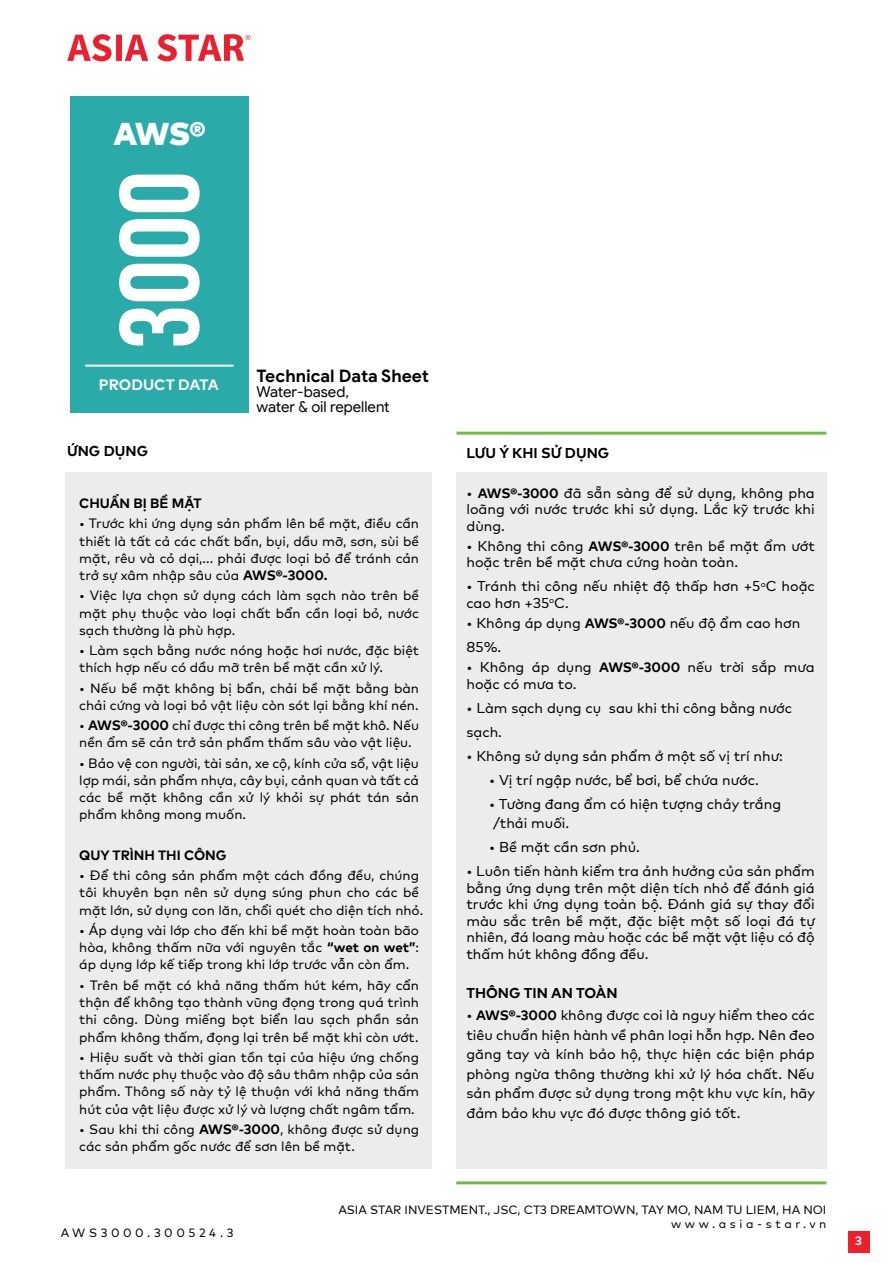
<style>
.page{position:relative;width:893px;height:1263px;background:#fff}
.page>*{position:absolute;margin:0;border:0;box-sizing:border-box;transform-origin:0 0}
.t1{font:112.5px "UTM Bebas";color:#fff}
.t2{font:31.5px "UAS Black";color:#fff}
.t3{font:700 17.25px "Google Sans";color:#000}
.t4{font:15px/15px "Google Sans";letter-spacing:-.005em;color:#000}
.t5{font:15px "UAS Bold";color:#fff}
.t6{font:14.25px/16.5px "UAS Book";color:#000}
.t7{font:14.25px "UAS Bold";color:#000}
.t8{font:13.5px/17.2px "UAS Book";color:#000;text-align:justify}
.t9{font:13.5px "UAS Bold";color:#000}
.t10{font:12px/14.4px "UAS Book";color:#000;text-align:right}
.t11{font:12px "UAS Book";letter-spacing:.3em;color:#000}
.t12{font:12px "UAS Bold";color:#fff}
.s1{font-family:"UAS Bold"}
.s2{font-family:"UAS Bold";font-size:13.5px}
</style>
<div class="page">
<div style="left:65px;top:472px;width:367px;height:696px;background:#ececec"></div>
<div style="left:848px;top:1231px;width:21px;height:21px;background:#ee202e"></div>
<hr style="left:456px;top:1181px;width:370px;height:3px;background:#6cbd45">
<hr style="left:456px;top:432px;width:370px;height:3px;background:#6cbd45">
<svg style="left:67px;top:34px;width:184px;height:27px"></svg>
<div style="left:70px;top:96px;width:179px;height:316px;background:#2aaba9"></div>
<hr style="left:85px;top:365px;width:149px;height:2px;background:#fff">
<div style="left:456px;top:472px;width:370px;height:696px;background:#ececec"></div>
<h2 class="t2" style="left:114px;top:109px;width:93px">AWS®</h2>
<h1 class="t1" style="left:78px;top:349px;width:180px;rotate:-90deg">3000</h1>
<p class="t5" style="left:99px;top:373px;width:121px">PRODUCT DATA</p>
<p class="t7" style="left:67px;top:440px;width:83px">ỨNG DỤNG</p>
<p class="t3" style="left:256px;top:365px;width:174px">Technical Data Sheet</p>
<p class="t4" style="left:256px;top:384px;width:135px">Water-based, water &amp; oil repellent</p>
<p class="t9" style="left:79px;top:493px;width:124px">CHUẨN BỊ BỀ MẶT</p>
<p class="t8" style="left:79px;top:514px;width:341px">• Trước khi ứng dụng sản phẩm lên bề mặt, điều cần thiết là tất cả các chất bẩn, bụi, dầu mỡ, sơn, sùi bề mặt, rêu và cỏ dại,... phải được loại bỏ để tránh cản trở sự xâm nhập sâu của <span class="s1">AWS®-3000.</span></p>
<p class="t8" style="left:79px;top:586px;width:341px">• Việc lựa chọn sử dụng cách làm sạch nào trên bề mặt phụ thuộc vào loại chất bẩn cần loại bỏ, nước sạch thường là phù hợp.</p>
<p class="t8" style="left:79px;top:641px;width:341px">• Làm sạch bằng nước nóng hoặc hơi nước, đặc biệt thích hợp nếu có dầu mỡ trên bề mặt cần xử lý.</p>
<p class="t8" style="left:79px;top:678px;width:341px">• Nếu bề mặt không bị bẩn, chải bề mặt bằng bàn chải cứng và loại bỏ vật liệu còn sót lại bằng khí nén.</p>
<p class="t8" style="left:79px;top:716px;width:341px">• <span class="s1">AWS®-3000</span> chỉ được thi công trên bề mặt khô. Nếu nền ẩm sẽ cản trở sản phẩm thấm sâu vào vật liệu.</p>
<p class="t8" style="left:79px;top:753px;width:341px">• Bảo vệ con người, tài sản, xe cộ, kính cửa sổ, vật liệu lợp mái, sản phẩm nhựa, cây bụi, cảnh quan và tất cả các bề mặt không cần xử lý khỏi sự phát tán sản phẩm không mong muốn.</p>
<p class="t9" style="left:79px;top:845px;width:149px">QUY TRÌNH THI CÔNG</p>
<p class="t8" style="left:79px;top:866px;width:345px;text-align:left">• Để thi công sản phẩm một cách đồng đều, chúng tôi khuyên bạn nên sử dụng súng phun cho các bề mặt lớn, sử dụng con lăn, chổi quét cho diện tích nhỏ.</p>
<p class="t8" style="left:79px;top:920px;width:341px">• Áp dụng vài lớp cho đến khi bề mặt hoàn toàn bão hòa, không thấm nữa với nguyên tắc <span class="s1">“wet on wet”</span>: áp dụng lớp kế tiếp trong khi lớp trước vẫn còn ẩm.</p>
<p class="t8" style="left:79px;top:975px;width:341px">• Trên bề mặt có khả năng thấm hút kém, hãy cẩn thận để không tạo thành vũng đọng trong quá trình thi công. Dùng miếng bọt biển lau sạch phần sản phẩm không thấm, đọng lại trên bề mặt khi còn ướt.</p>
<p class="t8" style="left:79px;top:1047px;width:341px">• Hiệu suất và thời gian tồn tại của hiệu ứng chống thấm nước phụ thuộc vào độ sâu thâm nhập của sản phẩm. Thông số này tỷ lệ thuận với khả năng thấm hút của vật liệu được xử lý và lượng chất ngâm tẩm.</p>
<p class="t8" style="left:79px;top:1119px;width:341px">• Sau khi thi công <span class="s1">AWS®-3000</span>, không được sử dụng các sản phẩm gốc nước để sơn lên bề mặt.</p>
<p class="t7" style="left:466px;top:442px;width:144px">LƯU Ý KHI SỬ DỤNG</p>
<p class="t6" style="left:466px;top:483px;width:350px;text-align:justify">• <span class="s2">AWS®-3000</span> đã sẵn sàng để sử dụng, không pha loãng với nước trước khi sử dụng. Lắc kỹ trước khi dùng.</p>
<p class="t6" style="left:466px;top:536px;width:350px">• Không thi công <span class="s2">AWS®-3000</span> trên bề mặt ẩm ướt hoặc trên bề mặt chưa cứng hoàn toàn.</p>
<p class="t6" style="left:466px;top:577px;width:350px">• Tránh thi công nếu nhiệt độ thấp hơn +5<sup>o</sup>C hoặc cao hơn +35<sup>o</sup>C.</p>
<p class="t6" style="left:466px;top:610px;width:335px;line-height:24px">• Không áp dụng <span class="s2">AWS®-3000</span> nếu độ ẩm cao hơn<br>85%.</p>
<p class="t6" style="left:466px;top:658px;width:350px">• Không áp dụng <span class="s2">AWS®-3000</span> nếu trời sắp mưa hoặc có mưa to.</p>
<p class="t6" style="left:466px;top:695px;width:327px;line-height:24px">• Làm sạch dụng cụ sau khi thi công bằng nước sạch.</p>
<p class="t6" style="left:466px;top:746px;width:318px">• Không sử dụng sản phẩm ở một số vị trí như:</p>
<p class="t6" style="left:489px;top:770px;width:271px">• Vị trí ngập nước, bể bơi, bể chứa nước.</p>
<p class="t6" style="left:489px;top:793px;width:293px;line-height:19.5px">• Tường đang ẩm có hiện tượng chảy trắng /thải muối.</p>
<p class="t6" style="left:489px;top:838px;width:152px">• Bề mặt cần sơn phủ.</p>
<p class="t6" style="left:466px;top:862px;width:350px;text-align:justify">• Luôn tiến hành kiểm tra ảnh hưởng của sản phẩm bằng ứng dụng trên một diện tích nhỏ để đánh giá trước khi ứng dụng toàn bộ. Đánh giá sự thay đổi màu sắc trên bề mặt, đặc biệt một số loại đá tự nhiên, đá loang màu hoặc các bề mặt vật liệu có độ thấm hút không đồng đều.</p>
<p class="t7" style="left:466px;top:982px;width:153px">THÔNG TIN AN TOÀN</p>
<p class="t6" style="left:466px;top:1004px;width:350px;line-height:19.5px;text-align:justify">• <span class="s2">AWS®-3000</span> không được coi là nguy hiểm theo các tiêu chuẩn hiện hành về phân loại hỗn hợp. Nên đeo găng tay và kính bảo hộ, thực hiện các biện pháp phòng ngừa thông thường khi xử lý hóa chất. Nếu sản phẩm được sử dụng trong một khu vực kín, hãy đảm bảo khu vực đó được thông gió tốt.</p>
<p class="t11" style="left:61px;top:1223px;width:174px">AWS3000.300524.3</p>
<p class="t10" style="left:338px;top:1201px;width:490px">ASIA STAR INVESTMENT., JSC, CT3 DREAMTOWN, TAY MO, NAM TU LIEM, HA NOI www.asia-star.vn</p>
<p class="t12" style="left:855px;top:1232px;width:8px">3</p>
</div>
